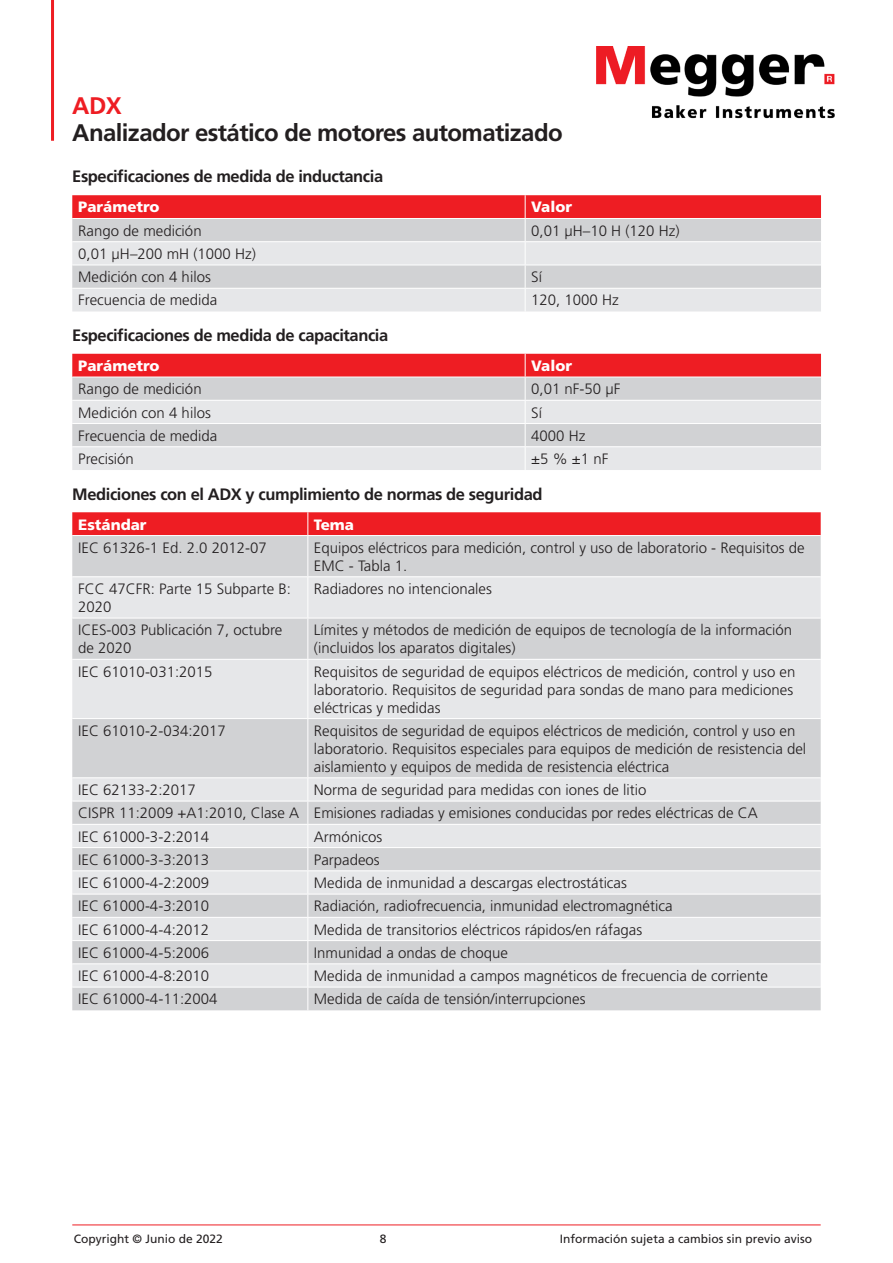
<style>
.page{position:relative;width:893px;height:1263px;background:#fff}
.page>*{position:absolute;margin:0;border:0;box-sizing:border-box;transform-origin:0 0}
.t1{font:700 24px "Frutiger LT Pro";letter-spacing:-.025em;color:#231f20}
.t2{font:700 24px "Frutiger LT Pro";color:#ee1d23}
.Body_Subhead{font:700 16.5px "Frutiger LT Pro";letter-spacing:-.025em;color:#231f20}
.Table_Text{font:300 15px/18px "Frutiger LT Pro";color:#231f20}
.Table_Header{font:900 15px "Frutiger LT Pro";color:#fff}
.t3{font:12px "Frutiger LT Pro";color:#231f20}
</style>
<div class="page">
<svg style="left:72px;top:195px;width:749px;height:116px;background:#e0b8bb"></svg>
<svg style="left:72px;top:354px;width:749px;height:116px;background:#e0b8bb"></svg>
<div style="left:72px;top:536px;width:749px;height:474px;background:#d1d2d4"></div>
<svg style="left:72px;top:577px;width:749px;height:410px;background:#dcdddf"></svg>
<div style="left:72px;top:512px;width:749px;height:23px;background:#ee1d23"></div>
<hr style="left:307px;top:536px;width:1px;height:40px;background:#fff">
<hr style="left:72px;top:576px;width:236px;height:1px;background:#fff">
<hr style="left:308px;top:576px;width:513px;height:1px;background:#fff">
<hr style="left:307px;top:577px;width:1px;height:41px;background:#fff">
<hr style="left:72px;top:618px;width:236px;height:1px;background:#fff">
<hr style="left:308px;top:618px;width:513px;height:1px;background:#fff">
<hr style="left:307px;top:618px;width:1px;height:41px;background:#fff">
<hr style="left:72px;top:659px;width:236px;height:1px;background:#fff">
<hr style="left:308px;top:659px;width:513px;height:1px;background:#fff">
<hr style="left:307px;top:660px;width:1px;height:58px;background:#fff">
<hr style="left:72px;top:718px;width:236px;height:1px;background:#fff">
<hr style="left:308px;top:718px;width:513px;height:1px;background:#fff">
<hr style="left:307px;top:719px;width:1px;height:58px;background:#fff">
<hr style="left:72px;top:777px;width:236px;height:1px;background:#fff">
<hr style="left:308px;top:777px;width:513px;height:1px;background:#fff">
<hr style="left:72px;top:801px;width:236px;height:1px;background:#fff">
<hr style="left:308px;top:801px;width:513px;height:1px;background:#fff">
<hr style="left:72px;top:824px;width:236px;height:1px;background:#fff">
<hr style="left:308px;top:824px;width:513px;height:1px;background:#fff">
<hr style="left:72px;top:847px;width:236px;height:1px;background:#fff">
<hr style="left:308px;top:847px;width:513px;height:1px;background:#fff">
<hr style="left:72px;top:870px;width:236px;height:1px;background:#fff">
<hr style="left:308px;top:870px;width:513px;height:1px;background:#fff">
<hr style="left:72px;top:894px;width:236px;height:1px;background:#fff">
<hr style="left:308px;top:894px;width:513px;height:1px;background:#fff">
<hr style="left:72px;top:917px;width:236px;height:1px;background:#fff">
<hr style="left:308px;top:917px;width:513px;height:1px;background:#fff">
<hr style="left:72px;top:940px;width:236px;height:1px;background:#fff">
<hr style="left:308px;top:940px;width:513px;height:1px;background:#fff">
<hr style="left:72px;top:963px;width:236px;height:1px;background:#fff">
<hr style="left:308px;top:963px;width:513px;height:1px;background:#fff">
<hr style="left:72px;top:987px;width:236px;height:1px;background:#fff">
<hr style="left:308px;top:987px;width:513px;height:1px;background:#fff">
<svg style="left:307px;top:778px;width:1px;height:232px"></svg>
<hr style="left:51px;top:0;width:3px;height:141px;background:#ee1d23">
<img style="left:596px;top:47px;width:239px;height:72px">
<hr style="left:72px;top:1225px;width:749px;height:1px;background:#ee1d23">
<h1 class="t2" style="left:72px;top:91px;width:51px">ADX</h1>
<h1 class="t1" style="left:72px;top:118px;width:492px">Analizador estático de motores automatizado</h1>
<p class="Body_Subhead" style="left:72px;top:167px;width:312px">Especificaciones de medida de inductancia</p>
<p class="Table_Header" style="left:78px;top:198px;width:83px">Parámetro</p>
<p class="Table_Header" style="left:531px;top:198px;width:42px">Valor</p>
<p class="Table_Text" style="left:78px;top:222px;width:125px">Rango de medición</p>
<p class="Table_Text" style="left:531px;top:222px;width:150px">0,01 µH–10 H (120 Hz)</p>
<p class="Table_Text" style="left:78px;top:245px;width:179px">0,01 µH–200 mH (1000 Hz)</p>
<p class="Table_Text" style="left:78px;top:268px;width:134px">Medición con 4 hilos</p>
<p class="Table_Text" style="left:531px;top:268px;width:12px">Sí</p>
<p class="Table_Text" style="left:78px;top:291px;width:140px">Frecuencia de medida</p>
<p class="Table_Text" style="left:531px;top:291px;width:89px">120, 1000 Hz</p>
<p class="Body_Subhead" style="left:72px;top:325px;width:318px">Especificaciones de medida de capacitancia</p>
<p class="Table_Header" style="left:78px;top:357px;width:83px">Parámetro</p>
<p class="Table_Header" style="left:531px;top:357px;width:42px">Valor</p>
<p class="Table_Text" style="left:78px;top:380px;width:125px">Rango de medición</p>
<p class="Table_Text" style="left:531px;top:380px;width:91px">0,01 nF-50 µF</p>
<p class="Table_Text" style="left:78px;top:403px;width:134px">Medición con 4 hilos</p>
<p class="Table_Text" style="left:531px;top:403px;width:12px">Sí</p>
<p class="Table_Text" style="left:78px;top:427px;width:140px">Frecuencia de medida</p>
<p class="Table_Text" style="left:531px;top:427px;width:56px">4000 Hz</p>
<p class="Table_Text" style="left:78px;top:450px;width:57px">Precisión</p>
<p class="Table_Text" style="left:531px;top:450px;width:79px">±5 % ±1 nF</p>
<p class="Body_Subhead" style="left:72px;top:484px;width:472px">Mediciones con el ADX y cumplimiento de normas de seguridad</p>
<p class="Table_Header" style="left:78px;top:515px;width:70px">Estándar</p>
<p class="Table_Header" style="left:314px;top:515px;width:42px">Tema</p>
<p class="Table_Text" style="left:78px;top:539px;width:190px">IEC 61326-1 Ed. 2.0 2012-07</p>
<p class="Table_Text" style="left:314px;top:539px;width:492px">Equipos eléctricos para medición, control y uso de laboratorio - Requisitos de<br>EMC - Tabla 1.</p>
<p class="Table_Text" style="left:78px;top:580px;width:214px">FCC 47CFR: Parte 15 Subparte B:<br>2020</p>
<p class="Table_Text" style="left:314px;top:580px;width:180px">Radiadores no intencionales</p>
<p class="Table_Text" style="left:78px;top:621px;width:205px">ICES-003 Publicación 7, octubre de 2020</p>
<p class="Table_Text" style="left:314px;top:621px;width:480px">Límites y métodos de medición de equipos de tecnología de la información (incluidos los aparatos digitales)</p>
<p class="Table_Text" style="left:78px;top:662px;width:136px">IEC 61010-031:2015</p>
<p class="Table_Text" style="left:314px;top:662px;width:483px">Requisitos de seguridad de equipos eléctricos de medición, control y uso en laboratorio. Requisitos de seguridad para sondas de mano para mediciones eléctricas y medidas</p>
<p class="Table_Text" style="left:78px;top:722px;width:149px">IEC 61010-2-034:2017</p>
<p class="Table_Text" style="left:314px;top:722px;width:494px">Requisitos de seguridad de equipos eléctricos de medición, control y uso en laboratorio. Requisitos especiales para equipos de medición de resistencia del aislamiento y equipos de medida de resistencia eléctrica</p>
<p class="Table_Text" style="left:78px;top:781px;width:119px">IEC 62133-2:2017</p>
<p class="Table_Text" style="left:314px;top:781px;width:334px">Norma de seguridad para medidas con iones de litio</p>
<p class="Table_Text" style="left:78px;top:804px;width:222px">CISPR 11:2009 +A1:2010, Clase A</p>
<p class="Table_Text" style="left:314px;top:804px;width:445px">Emisiones radiadas y emisiones conducidas por redes eléctricas de CA</p>
<p class="Table_Text" style="left:78px;top:827px;width:132px">IEC 61000-3-2:2014</p>
<p class="Table_Text" style="left:314px;top:827px;width:70px">Armónicos</p>
<p class="Table_Text" style="left:78px;top:851px;width:132px">IEC 61000-3-3:2013</p>
<p class="Table_Text" style="left:314px;top:851px;width:67px">Parpadeos</p>
<p class="Table_Text" style="left:78px;top:874px;width:132px">IEC 61000-4-2:2009</p>
<p class="Table_Text" style="left:314px;top:874px;width:315px">Medida de inmunidad a descargas electrostáticas</p>
<p class="Table_Text" style="left:78px;top:897px;width:132px">IEC 61000-4-3:2010</p>
<p class="Table_Text" style="left:314px;top:897px;width:360px">Radiación, radiofrecuencia, inmunidad electromagnética</p>
<p class="Table_Text" style="left:78px;top:920px;width:132px">IEC 61000-4-4:2012</p>
<p class="Table_Text" style="left:314px;top:920px;width:330px">Medida de transitorios eléctricos rápidos/en ráfagas</p>
<p class="Table_Text" style="left:78px;top:944px;width:132px">IEC 61000-4-5:2006</p>
<p class="Table_Text" style="left:314px;top:944px;width:196px">Inmunidad a ondas de choque</p>
<p class="Table_Text" style="left:78px;top:967px;width:132px">IEC 61000-4-8:2010</p>
<p class="Table_Text" style="left:314px;top:967px;width:455px">Medida de inmunidad a campos magnéticos de frecuencia de corriente</p>
<p class="Table_Text" style="left:78px;top:990px;width:141px">IEC 61000-4-11:2004</p>
<p class="Table_Text" style="left:314px;top:990px;width:273px">Medida de caída de tensión/interrupciones</p>
<p class="t3" style="left:74px;top:1231px;width:150px">Copyright © Junio de 2022</p>
<p class="t3" style="left:380px;top:1231px;width:8px">8</p>
<p class="t3" style="left:560px;top:1231px;width:254px">Información sujeta a cambios sin previo aviso</p>
</div>
